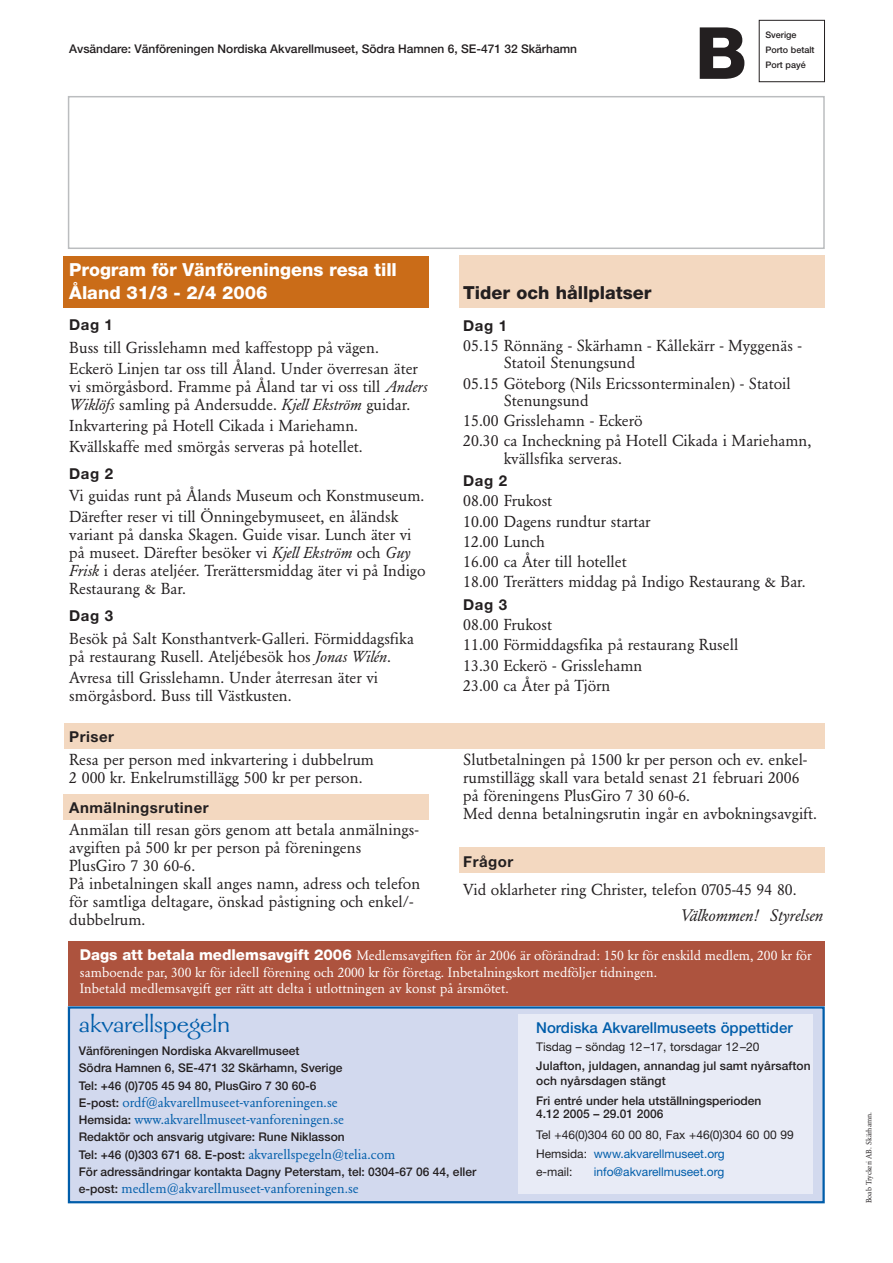
<style>
.page{position:relative;width:893px;height:1263px;background:#fff}
.page>*{position:absolute;margin:0;border:0;box-sizing:border-box;transform-origin:0 0}
.t1{font:800 72px "Helvetica Neue";color:#231f20}
.t2{font:27px "Galahad";color:#005daa}
.t3{font:800 18px/22.5px "Helvetica Neue";color:#fff}
.t4{font:800 18px "Helvetica Neue";color:#231f20}
.t5{font:16.5px "Garamond BE Italic Os F";color:#231f20}
.t6{font:15.75px/18px "Garamond BE";color:#231f20}
.t7{font:700 15px "Helvetica Neue";letter-spacing:.035em;color:#231f20}
.t8{font:500 15px "Helvetica Neue";color:#005daa}
.t9{font:13.5px/16.5px "Garamond BE";color:#fff}
.t10{font:13.5px/17.2px "Garamond BE";color:#005daa}
.t11{font:500 12px/17.2px "Helvetica Neue";color:#231f20}
.t12{font:12px/18px "Helvetica Neue";color:#231f20}
.t13{font:12px "Helvetica Neue";color:#005daa}
.t14{font:500 9px/15px "Helvetica Neue";color:#231f20}
.t15{font:7.5px "Garamond BE";color:#231f20}
.s1{font-style:italic}
.s2{font-family:"Helvetica Neue";font-weight:800;font-size:15px}
.s3{font-family:"Helvetica Neue";font-weight:500;font-size:12px;color:#231f20}
.s4{font-family:"Garamond BE";font-weight:400;font-size:13.5px;color:#005daa}
.s5{color:#005daa}
</style>
<div class="page">
<div style="left:460px;top:255px;width:365px;height:53px;background:#f3d8c0"></div>
<div style="left:64px;top:723px;width:761px;height:25px;background:#f3d8c0"></div>
<div style="left:64px;top:794px;width:365px;height:25px;background:#f3d8c0"></div>
<div style="left:460px;top:847px;width:365px;height:26px;background:#f3d8c0"></div>
<div style="left:64px;top:256px;width:365px;height:51px;background:#ca6c18"></div>
<div style="left:68px;top:96px;width:757px;height:153px;border:2px solid #bbbdbf"></div>
<div style="left:759px;top:20px;width:66px;height:62px;border:1px solid #231f20"></div>
<div style="left:69px;top:1007px;width:755px;height:195px;background:#d2d9ee"></div>
<div style="left:68px;top:1006px;width:757px;height:197px;border:2px solid #005daa"></div>
<div style="left:519px;top:1014px;width:294px;height:179px;background:#e8ebf6"></div>
<div style="left:68px;top:941px;width:757px;height:64px;background:#ad533e"></div>
<p class="t11" style="left:69px;top:41px;width:509px">Avsändare: Vänföreningen Nordiska Akvarellmuseet, Södra Hamnen 6, SE-471 32 Skärhamn</p>
<h1 class="t1" style="left:695px;top:27px;width:53px">B</h1>
<p class="t14" style="left:765px;top:29px;width:51px">Sverige<br>Porto betalt<br>Port payé</p>
<p class="t3" style="left:69px;top:260px;width:329px">Program för Vänföreningens resa till<br>Åland 31/3 - 2/4 2006</p>
<p class="t7" style="left:69px;top:319px;width:45px">Dag 1</p>
<p class="t6" style="left:69px;top:338px;width:350px;line-height:21px">Buss till Grisslehamn med kaffestopp på vägen.<br>Eckerö Linjen tar oss till Åland. Under överresan äter</p>
<p class="t6" style="left:69px;top:378px;width:360px">vi smörgåsbord. Framme på Åland tar vi oss till <span class="s1">Anders<br>Wiklöfs</span> samling på Andersudde. <span class="s1">Kjell Ekström</span> guidar.</p>
<p class="t6" style="left:69px;top:416px;width:295px;line-height:21px">Inkvartering på Hotell Cikada i Mariehamn.<br>Kvällskaffe med smörgås serveras på hotellet.</p>
<p class="t7" style="left:69px;top:468px;width:45px">Dag 2</p>
<p class="t6" style="left:69px;top:486px;width:357px;line-height:21px">Vi guidas runt på Ålands Museum och Konstmuseum.<br>Därefter reser vi till Önningebymuseet, en åländsk</p>
<p class="t6" style="left:69px;top:527px;width:358px">variant på danska Skagen. Guide visar. Lunch äter vi på museet. Därefter besöker vi <span class="s1">Kjell Ekström</span> och <span class="s1">Guy Frisk</span> i deras ateljéer. Trerättersmiddag äter vi på Indigo Restaurang &amp; Bar.</p>
<p class="t7" style="left:69px;top:610px;width:45px">Dag 3</p>
<p class="t6" style="left:69px;top:630px;width:346px">Besök på Salt Konsthantverk-Galleri. Förmiddagsfika på restaurang Rusell. Ateljébesök hos <span class="s1">Jonas Wilén</span>.</p>
<p class="t6" style="left:69px;top:669px;width:310px">Avresa till Grisslehamn. Under återresan äter vi smörgåsbord. Buss till Västkusten.</p>
<p class="t7" style="left:69px;top:732px;width:46px">Priser</p>
<p class="t6" style="left:69px;top:752px;width:306px">Resa per person med inkvartering i dubbelrum<br>2 000 kr. Enkelrumstillägg 500 kr per person.</p>
<p class="t7" style="left:69px;top:802px;width:141px">Anmälningsrutiner</p>
<p class="t6" style="left:69px;top:822px;width:352px">Anmälan till resan görs genom att betala anmälnings&shy;avgiften på 500 kr per person på föreningens PlusGiro 7 30 60-6.<br>På inbetalningen skall anges namn, adress och telefon för samtliga deltagare, önskad påstigning och enkel/- dubbelrum.</p>
<p class="t4" style="left:463px;top:286px;width:190px">Tider och hållplatser</p>
<p class="t7" style="left:463px;top:320px;width:45px">Dag 1</p>
<p class="t6" style="left:504px;top:338px;width:300px;line-height:17.2px;text-indent:-40px">05.15 Rönnäng - Skärhamn - Kållekärr - Myggenäs -<br>Statoil Stenungsund</p>
<p class="t6" style="left:504px;top:376px;width:289px;line-height:17.2px;text-indent:-40px">05.15 Göteborg (Nils Ericssonterminalen) - Statoil<br>Stenungsund</p>
<p class="t6" style="left:463px;top:412px;width:349px;line-height:20.2px">15.00 Grisslehamn - Eckerö<br>20.30 ca Incheckning på Hotell Cikada i Mariehamn,</p>
<p class="t6" style="left:504px;top:450px;width:120px">kvällsfika serveras.</p>
<p class="t7" style="left:463px;top:475px;width:45px">Dag 2</p>
<p class="t6" style="left:463px;top:492px;width:344px;line-height:20.2px">08.00 Frukost<br>10.00 Dagens rundtur startar<br>12.00 Lunch<br>16.00 ca Åter till hotellet<br>18.00 Trerätters middag på Indigo Restaurang &amp; Bar.</p>
<p class="t7" style="left:463px;top:599px;width:45px">Dag 3</p>
<p class="t6" style="left:463px;top:616px;width:276px;line-height:20.2px">08.00 Frukost<br>11.00 Förmiddagsfika på restaurang Rusell<br>13.30 Eckerö - Grisslehamn<br>23.00 ca Åter på Tjörn</p>
<p class="t6" style="left:463px;top:751px;width:355px">Slutbetalningen på 1500 kr per person och ev. enkel&shy;rumstillägg skall vara betald senast 21 februari 2006 på föreningens PlusGiro 7 30 60-6.<br>Med denna betalningsrutin ingår en avbokningsavgift.</p>
<p class="t7" style="left:463px;top:856px;width:51px">Frågor</p>
<p class="t6" style="left:463px;top:882px;width:335px">Vid oklarheter ring Christer, telefon 0705-45 94 80.</p>
<p class="t5" style="left:680px;top:908px;width:144px">Välkommen! Styrelsen</p>
<p class="t9" style="left:80px;top:948px;width:733px"><span class="s2">Dags att betala medlemsavgift 2006</span> Medlemsavgiften för år 2006 är oförändrad: 150 kr för enskild medlem, 200 kr för samboende par, 300 kr för ideell förening och 2000 kr för företag. Inbetalningskort medföljer tidningen.<br>Inbetald medlemsavgift ger rätt att delta i utlottningen av konst på årsmötet.</p>
<h2 class="t2" style="left:79px;top:1013px;width:153px">akvarellspegeln</h2>
<p class="t11" style="left:79px;top:1043px;width:265px">Vänföreningen Nordiska Akvarellmuseet<br>Södra Hamnen 6, SE-471 32 Skärhamn, Sverige<br>Tel: +46 (0)705 45 94 80, PlusGiro 7 30 60-6</p>
<p class="t10" style="left:79px;top:1094px;width:267px"><span class="s3">E-post:</span> ordf@akvarellmuseet-vanforeningen.se<br><span class="s3">Hemsida:</span> www.akvarellmuseet-vanforeningen.se</p>
<p class="t11" style="left:79px;top:1129px;width:399px">Redaktör och ansvarig utgivare: Rune Niklasson<br>Tel: +46 (0)303 671 68. E-post: <span class="s4">akvarellspegeln@telia.com<br></span>För adressändringar kontakta Dagny Peterstam, tel: 0304-67 06 44, eller</p>
<p class="t10" style="left:79px;top:1181px;width:281px"><span class="s3">e-post:</span> medlem@akvarellmuseet-vanforeningen.se</p>
<p class="t8" style="left:536px;top:1022px;width:258px">Nordiska Akvarellmuseets öppettider</p>
<p class="t12" style="left:536px;top:1039px;width:225px">Tisdag – söndag 12–17, torsdagar 12–20</p>
<p class="t11" style="left:536px;top:1060px;width:276px;line-height:15px">Julafton, juldagen, annandag jul samt nyårsafton och nyårsdagen stängt</p>
<p class="t11" style="left:536px;top:1095px;width:227px;line-height:13.5px">Fri entré under hela utställningsperioden<br>4.12 2005 – 29.01 2006</p>
<p class="t12" style="left:536px;top:1127px;width:259px">Tel +46(0)304 60 00 80, Fax +46(0)304 60 00 99<br>Hemsida: <span class="s5">www.akvarellmuseet.org<br></span>e-mail:</p>
<p class="t13" style="left:594px;top:1167px;width:132px">info@akvarellmuseet.org</p>
<p class="t15" style="left:866px;top:1203px;width:93px;rotate:-90deg">Boab Tryckeri AB. Skärhamn.</p>
</div>
